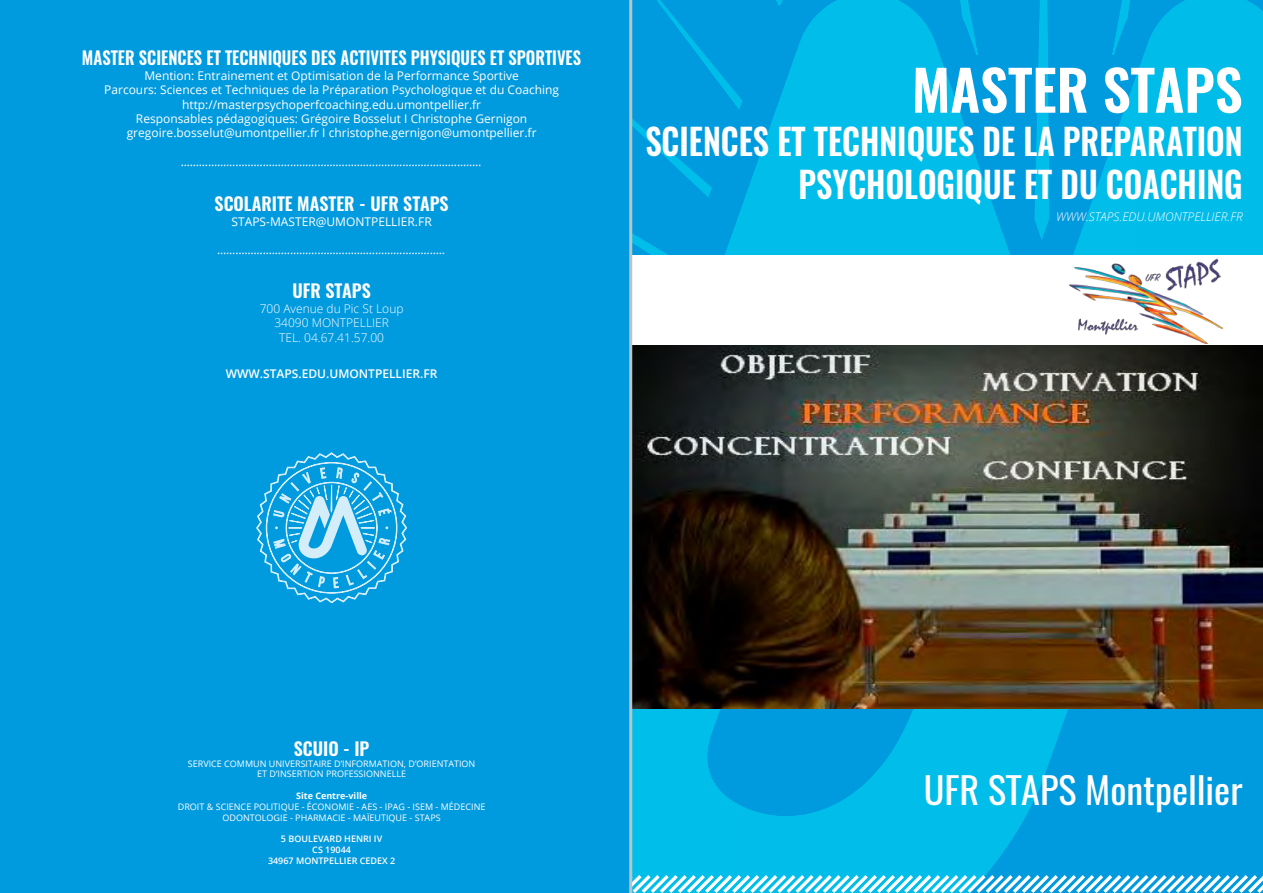
<style>
.page{position:relative;width:1263px;height:893px;background:#fff}
.page>*{position:absolute;margin:0;border:0;box-sizing:border-box;transform-origin:0 0}
.t1{font:600 55.5px "Oswald";color:#fff}
.t2{font:600 36px/43.2px "Oswald";color:#fff;text-align:right;scale:.9 1}
.t3{font:36px "Oswald";color:#fff;scale:1.06 1}
.t4{font:600 18px "Oswald";color:#fff;scale:.92 1}
.t5{font:600 18px "Oswald";color:#fff}
.t6{font:12px/14.4px "Open Sans";color:#fff;text-align:center}
.t7{font:italic 12px "Open Sans";color:#fff}
.t8{font:300 12px/14.4px "Open Sans";color:#fff;text-align:center}
.t9{font:italic 300 12px "Open Sans";color:#fff}
.t10{font:600 12px "Open Sans";color:#fff}
.t11{font:9px/10.8px "Open Sans";color:#fff;text-align:center}
.t12{font:600 9px/10.8px "Open Sans";color:#fff;text-align:center}
.t13{font:700 9px "Open Sans";color:#fff}
</style>
<div class="page">
<div style="left:0;top:0;width:1263px;height:893px;background:#000;opacity:.5"></div>
<img style="left:632px;top:347px;width:631px;height:361px">
<svg style="left:632px;top:871px;width:631px;height:22px"></svg>
<div style="left:333px;top:245px;width:930px;height:102px;background:#000;opacity:.19"></div>
<div style="left:0;top:0;width:632px;height:893px;background:#009ade"></div>
<img style="left:1069px;top:256px;width:153px;height:87px">
<h3 class="t4" style="left:82px;top:45px;width:544px">MASTER SCIENCES ET TECHNIQUES DES ACTIVITES PHYSIQUES ET SPORTIVES</h3>
<p class="t6" style="left:104px;top:68px;width:456px">Mention: Entrainement et Optimisation de la Performance Sportive<br>Parcours: Sciences et Techniques de la Préparation Psychologique et du Coaching http://masterpsychoperfcoaching.edu.umontpellier.fr<br>Responsables pédagogiques: Grégoire Bosselut I Christophe Gernigon gregoire.bosselut@umontpellier.fr I christophe.gernigon@umontpellier.fr</p>
<p class="t7" style="left:181px;top:154px;width:302px">...................................................................................................</p>
<h3 class="t5" style="left:215px;top:191px;width:236px">SCOLARITE MASTER - UFR STAPS</h3>
<p class="t6" style="left:231px;top:214px;width:202px">STAPS-MASTER@UMONTPELLIER.FR</p>
<p class="t7" style="left:218px;top:242px;width:229px">...........................................................................</p>
<h3 class="t5" style="left:292px;top:279px;width:80px">UFR STAPS</h3>
<p class="t8" style="left:260px;top:301px;width:145px">700 Avenue du Pic St Loup<br>34090 MONTPELLIER<br>TEL. 04.67.41.57.00</p>
<p class="t10" style="left:226px;top:365px;width:213px">WWW.STAPS.EDU.UMONTPELLIER.FR</p>
<h1 class="t1" style="left:912px;top:51px;width:332px">MASTER STAPS</h1>
<h2 class="t2" style="left:645px;top:121px;width:665px">SCIENCES ET TECHNIQUES DE LA PREPARATION<br>PSYCHOLOGIQUE ET DU COACHING</h2>
<p class="t9" style="left:1056px;top:208px;width:188px">WWW.STAPS.EDU.UMONTPELLIER.FR</p>
<h3 class="t5" style="left:294px;top:736px;width:77px">SCUIO - IP</h3>
<p class="t11" style="left:188px;top:758px;width:289px">SERVICE COMMUN UNIVERSITAIRE D’INFORMATION, D’ORIENTATION<br>ET D’INSERTION PROFESSIONNELLE</p>
<p class="t13" style="left:296px;top:789px;width:73px">Site Centre-ville</p>
<p class="t11" style="left:178px;top:801px;width:309px">DROIT &amp; SCIENCE POLITIQUE - ÉCONOMIE - AES - IPAG - ISEM - MÉDECINE<br>ODONTOLOGIE - PHARMACIE - MAÏEUTIQUE - STAPS</p>
<p class="t12" style="left:268px;top:833px;width:129px">5 BOULEVARD HENRI IV<br>CS 19044<br>34967 MONTPELLIER CEDEX 2</p>
<h2 class="t3" style="left:924px;top:765px;width:302px">UFR STAPS Montpellier</h2>
</div>
